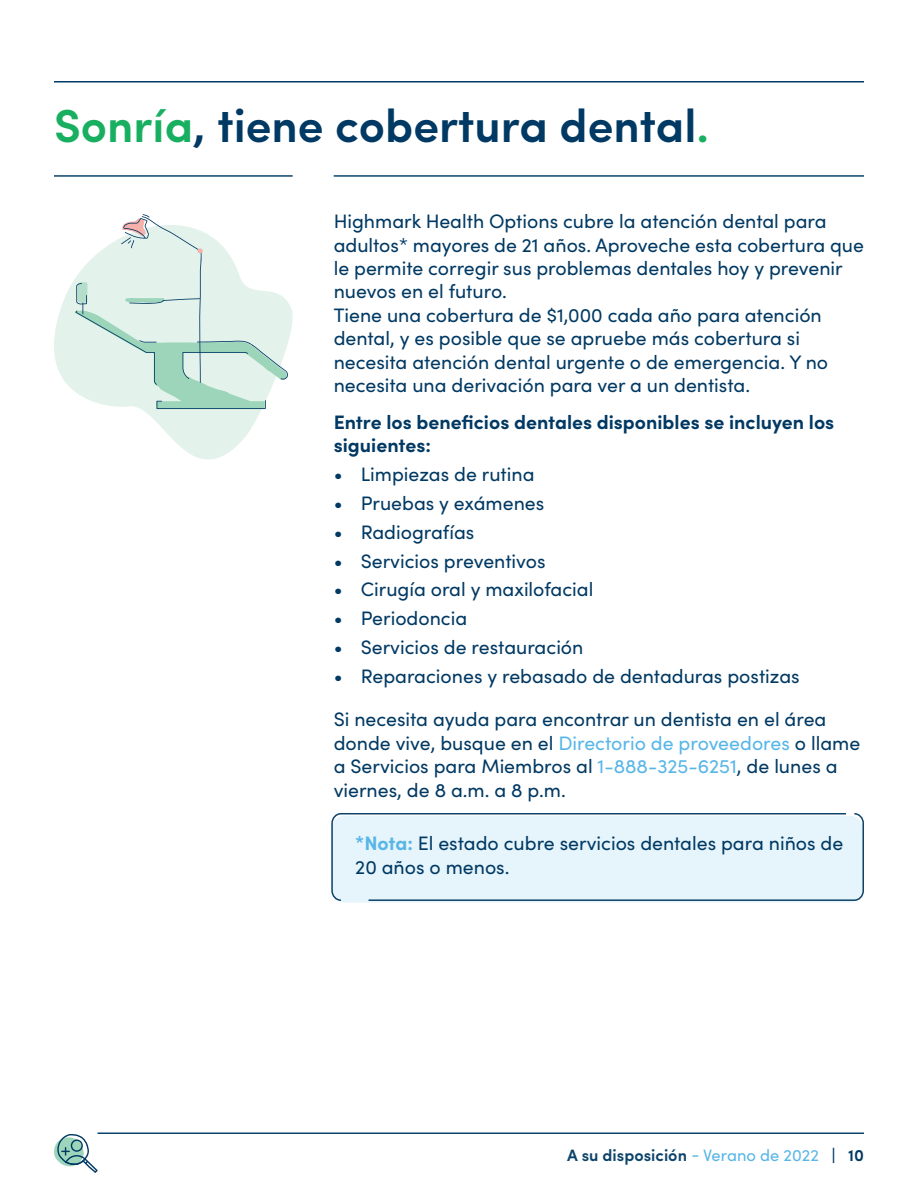
<style>
.page{position:relative;width:918px;height:1188px;background:#fff}
.page>*{position:absolute;margin:0;border:0;box-sizing:border-box;transform-origin:0 0}
.t1{font:600 46.5px "Sofia Pro";color:#003963}
.t2{font:19.5px/23.4px "Sofia Pro";color:#003963}
.t3{font:700 19.5px/23.4px "Sofia Pro";color:#003963}
.t4{font:600 16.5px "Sofia Pro";color:#0c436a}
.s1{color:#18af60}
.s2{color:#58b6e7}
.s3{font-weight:700;color:#58b6e7}
.s4{font-weight:400;color:#58b6e7}
.s5{font-weight:900;color:#003963}
.s6{color:#003963}
</style>
<div class="page">
<hr style="left:98px;top:1132px;width:766px;height:2px;background:#0c436a">
<hr style="left:54px;top:81px;width:810px;height:1px;background:#003963">
<svg style="left:54px;top:1134px;width:44px;height:39px"></svg>
<svg style="left:847px;top:813px;width:17px;height:89px;background:#d1e2ec"></svg>
<div style="left:331px;top:813px;width:516px;height:89px;background:#e6f4fb"></div>
<svg style="left:54px;top:279px;width:239px;height:181px"></svg>
<svg style="left:75px;top:214px;width:213px;height:195px"></svg>
<hr style="left:54px;top:175px;width:239px;height:2px;background:#0c436a">
<hr style="left:334px;top:175px;width:530px;height:2px;background:#0c436a">
<p class="t1" style="left:54px;top:91px;width:657px"><span class="s1">Sonría</span>, tiene cobertura dental<span class="s1">.</span></p>
<p class="t2" style="left:334px;top:209px;width:532px">Highmark Health Options cubre la atención dental para adultos* mayores de 21 años. Aproveche esta cobertura que le permite corregir sus problemas dentales hoy y prevenir nuevos en el futuro.</p>
<p class="t2" style="left:334px;top:302px;width:496px">Tiene una cobertura de $1,000 cada año para atención dental, y es posible que se apruebe más cobertura si necesita atención dental urgente o de emergencia. Y no necesita una derivación para ver a un dentista.</p>
<p class="t3" style="left:334px;top:409px;width:502px">Entre los beneficios dentales disponibles se incluyen los siguientes:</p>
<p class="t2" style="left:334px;top:462px;width:202px">• Limpiezas de rutina</p>
<p class="t2" style="left:334px;top:490px;width:212px">• Pruebas y exámenes</p>
<p class="t2" style="left:334px;top:519px;width:142px">• Radiografías</p>
<p class="t2" style="left:334px;top:548px;width:213px">• Servicios preventivos</p>
<p class="t2" style="left:334px;top:577px;width:261px">• Cirugía oral y maxilofacial</p>
<p class="t2" style="left:334px;top:606px;width:135px">• Periodoncia</p>
<p class="t2" style="left:334px;top:634px;width:251px">• Servicios de restauración</p>
<p class="t2" style="left:334px;top:663px;width:468px">• Reparaciones y rebasado de dentaduras postizas</p>
<p class="t2" style="left:334px;top:707px;width:528px">Si necesita ayuda para encontrar un dentista en el área donde vive, busque en el <span class="s2">Directorio de proveedores</span> o llame a Servicios para Miembros al <span class="s2">1-888-325-6251</span>, de lunes a viernes, de 8 a.m. a 8 p.m.</p>
<p class="t2" style="left:355px;top:831px;width:490px"><span class="s3">*Nota:</span> El estado cubre servicios dentales para niños de<br>20 años o menos.</p>
<p class="t4" style="left:567px;top:1142px;width:298px">A su disposición <span class="s4">- Verano de 2022</span> <span class="s5">|</span> <span class="s6">10</span></p>
</div>
